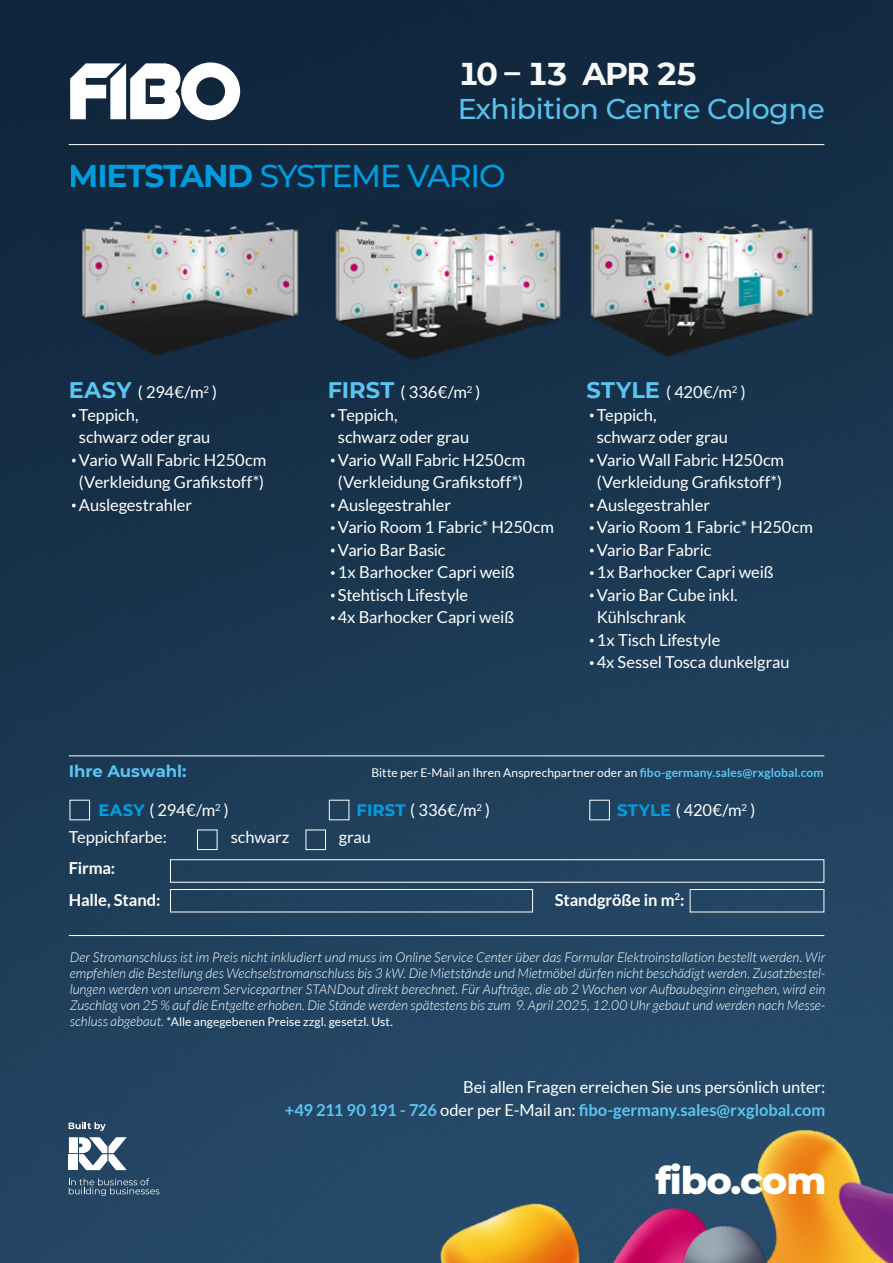
<style>
.page{position:relative;width:893px;height:1263px;background:#fff}
.page>*{position:absolute;margin:0;border:0;box-sizing:border-box;transform-origin:0 0}
.t1{font:800 38.4px "Montserrat";letter-spacing:-.03em;color:#fff}
.t2{font:500 31.5px "Montserrat";letter-spacing:-.04em;color:#009fe3}
.t3{font:700 31.5px "Montserrat";letter-spacing:-.07em;color:#fff}
.t4{font:500 28.5px "Montserrat";letter-spacing:-.02em;color:#5bc5f2}
.t5{font:16.5px/22.5px "Lato";letter-spacing:-.005em;color:#fff}
.t6{font:700 16.5px/31.5px "Lato";letter-spacing:-.005em;color:#fff}
.t7{font:700 16.5px "Montserrat";letter-spacing:-.005em;color:#5bc5f2}
.t8{font:italic 300 13.5px/16.2px "Lato";letter-spacing:.005em;color:#fff;text-align:justify}
.t9{font:12px "Lato";letter-spacing:.01em;color:#fff}
.s1{font-weight:700}
.s2{font-family:"Montserrat";font-weight:700;font-size:22.5px;color:#5bc5f2}
.s3{font-weight:700;color:#5bc5f2}
.s4{font-family:"Montserrat";font-weight:700;color:#009fe3}
.s5{font-weight:300;font-style:italic;font-size:13.5px}
</style>
<div class="page">
<img style="left:0;top:0;width:893px;height:1263px">
<img style="left:410px;top:1068px;width:483px;height:195px">
<svg style="left:69px;top:1122px;width:37px;height:9px"></svg>
<svg style="left:69px;top:1137px;width:58px;height:33px"></svg>
<div style="left:69px;top:1154px;width:9px;height:16px;background:#fff"></div>
<svg style="left:69px;top:1178px;width:90px;height:18px;background:#46627b"></svg>
<svg style="left:72px;top:414px;width:4px;height:3px"></svg>
<svg style="left:72px;top:459px;width:4px;height:3px"></svg>
<svg style="left:72px;top:504px;width:4px;height:3px"></svg>
<svg style="left:331px;top:414px;width:4px;height:3px"></svg>
<svg style="left:331px;top:459px;width:4px;height:3px"></svg>
<svg style="left:331px;top:504px;width:4px;height:3px"></svg>
<svg style="left:331px;top:526px;width:4px;height:4px"></svg>
<svg style="left:331px;top:549px;width:4px;height:3px"></svg>
<svg style="left:331px;top:571px;width:4px;height:4px"></svg>
<svg style="left:331px;top:594px;width:4px;height:3px"></svg>
<svg style="left:331px;top:616px;width:4px;height:4px"></svg>
<svg style="left:590px;top:414px;width:4px;height:3px"></svg>
<svg style="left:590px;top:459px;width:4px;height:3px"></svg>
<svg style="left:590px;top:504px;width:4px;height:3px"></svg>
<svg style="left:590px;top:526px;width:4px;height:4px"></svg>
<svg style="left:590px;top:549px;width:4px;height:3px"></svg>
<svg style="left:590px;top:571px;width:4px;height:4px"></svg>
<svg style="left:590px;top:594px;width:4px;height:3px"></svg>
<svg style="left:590px;top:639px;width:4px;height:3px"></svg>
<svg style="left:590px;top:661px;width:4px;height:4px"></svg>
<img style="left:69px;top:203px;width:237px;height:161px">
<img style="left:328px;top:203px;width:237px;height:161px">
<img style="left:587px;top:203px;width:237px;height:161px">
<div style="left:170px;top:859px;width:654px;height:23px;border:1px solid #fff"></div>
<div style="left:690px;top:889px;width:134px;height:23px;border:1px solid #fff"></div>
<div style="left:170px;top:889px;width:363px;height:23px;border:1px solid #fff"></div>
<svg style="left:70px;top:62px;width:170px;height:58px"></svg>
<hr style="left:69px;top:144px;width:755px;height:1px;background:#fff">
<hr style="left:69px;top:755px;width:755px;height:1px;background:#fff">
<hr style="left:69px;top:935px;width:755px;height:1px;background:#fff">
<div style="left:589px;top:800px;width:21px;height:20px;border:1px solid #fff"></div>
<div style="left:329px;top:800px;width:20px;height:20px;border:1px solid #fff"></div>
<div style="left:70px;top:800px;width:20px;height:20px;border:1px solid #fff"></div>
<div style="left:197px;top:829px;width:20px;height:21px;border:1px solid #fff"></div>
<div style="left:306px;top:829px;width:20px;height:21px;border:1px solid #fff"></div>
<h2 class="t3" style="left:457px;top:51px;width:242px">10 – 13 APR 25</h2>
<h3 class="t4" style="left:457px;top:89px;width:369px">Exhibition Centre Cologne</h3>
<h2 class="t2" style="left:69px;top:154px;width:438px"><span class="s1">MIETSTAND</span> SYSTEME VARIO</h2>
<p class="t5" style="left:79px;top:381px;width:189px;text-indent:-10px"><span class="s2">EASY</span> ( 294€/m<sup>2</sup> )<br>Teppich,<br>schwarz oder grau<br>Vario Wall Fabric H250cm (Verkleidung Grafikstoff*)<br>Auslegestrahler</p>
<p class="t5" style="left:338px;top:381px;width:218px;text-indent:-10px"><span class="s2">FIRST</span> ( 336€/m<sup>2</sup> )<br>Teppich,<br>schwarz oder grau<br>Vario Wall Fabric H250cm (Verkleidung Grafikstoff*)<br>Auslegestrahler<br>Vario Room 1 Fabric* H250cm<br>Vario Bar Basic<br>1x Barhocker Capri weiß<br>Stehtisch Lifestyle<br>4x Barhocker Capri weiß</p>
<p class="t5" style="left:597px;top:381px;width:218px;text-indent:-10px"><span class="s2">STYLE</span> ( 420€/m<sup>2</sup> )<br>Teppich,<br>schwarz oder grau<br>Vario Wall Fabric H250cm (Verkleidung Grafikstoff*)<br>Auslegestrahler<br>Vario Room 1 Fabric* H250cm<br>Vario Bar Fabric<br>1x Barhocker Capri weiß<br>Vario Bar Cube inkl.<br>Kühlschrank<br>1x Tisch Lifestyle<br>4x Sessel Tosca dunkelgrau</p>
<p class="t7" style="left:69px;top:759px;width:119px">Ihre Auswahl:</p>
<p class="t9" style="left:371px;top:766px;width:454px">Bitte per E-Mail an Ihren Ansprechpartner oder an <span class="s3">fibo-germany.sales@rxglobal.com</span></p>
<p class="t5" style="left:98px;top:799px;width:132px"><span class="s4">EASY</span> ( 294€/m<sup>2</sup> )</p>
<p class="t5" style="left:356px;top:799px;width:135px"><span class="s4">FIRST</span> ( 336€/m<sup>2</sup> )</p>
<p class="t5" style="left:617px;top:799px;width:140px"><span class="s4">STYLE</span> ( 420€/m<sup>2</sup> )</p>
<p class="t5" style="left:69px;top:826px;width:100px">Teppichfarbe:</p>
<p class="t5" style="left:231px;top:826px;width:60px">schwarz</p>
<p class="t5" style="left:339px;top:826px;width:34px">grau</p>
<p class="t6" style="left:69px;top:852px;width:93px">Firma:<br>Halle, Stand:</p>
<p class="t6" style="left:555px;top:884px;width:131px">Standgröße in m<sup>2</sup>:</p>
<p class="t8" style="left:70px;top:949px;width:757px">Der Stromanschluss ist im Preis nicht inkludiert und muss im Online Service Center über das Formular Elektroinstallation bestellt werden. Wir empfehlen die Bestellung des Wechselstromanschluss bis 3 kW. Die Mietstände und Mietmöbel dürfen nicht beschädigt werden. Zusatzbestel&shy;lungen werden von unserem Servicepartner STANDout direkt berechnet. Für Aufträge, die ab 2 Wochen vor Aufbaubeginn eingehen, wird ein Zuschlag von 25 % auf die Entgelte erhoben. Die Stände werden spätestens bis zum 9. April 2025, 12.00 Uhr gebaut und werden nach Messe-</p>
<p class="t9" style="left:70px;top:1015px;width:325px"><span class="s5">schluss abgebaut.</span> *Alle angegebenen Preise zzgl. gesetzl. Ust.</p>
<p class="t5" style="left:285px;top:1076px;width:542px;text-align:right">Bei allen Fragen erreichen Sie uns persönlich unter:<br><span class="s3">+49 211 90 191 - 726</span> oder per E-Mail an: <span class="s3">fibo-germany.sales@rxglobal.com</span></p>
<h1 class="t1" style="left:656px;top:1152px;width:172px">fibo.com</h1>
</div>
